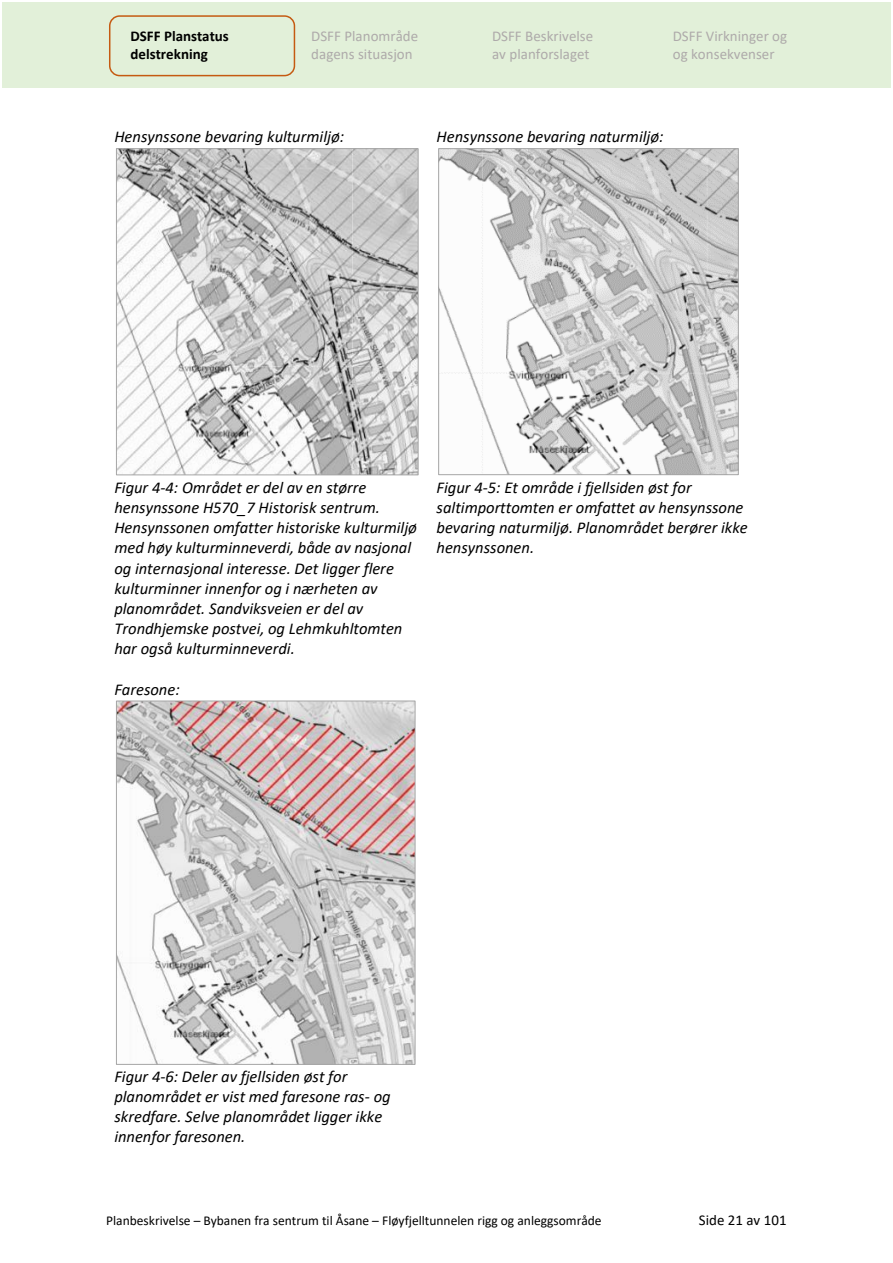
<style>
.page{position:relative;width:893px;height:1263px;background:#fff}
.page>*{position:absolute;margin:0;border:0;box-sizing:border-box;transform-origin:0 0}
.t1{font:italic 16.5px/20.1px "Calibri";color:#000}
.t2{font:15px "Calibri";color:#aeaaaa}
.t3{font:700 15px "Calibri";color:#000}
.t4{font:15px "Calibri";color:#000}
.t5{font:13.5px "Calibri";color:#000}
</style>
<div class="page">
<div style="left:2px;top:2px;width:888px;height:86px;background:#e2f0d9"></div>
<div style="left:109px;top:15px;width:186px;height:61px;border:2px solid #c55a11;border-radius:10px"></div>
<img style="left:118px;top:150px;width:298px;height:323px">
<div style="left:116px;top:148px;width:302px;height:327px;border:1px solid #a6a6a6"></div>
<img style="left:440px;top:150px;width:297px;height:323px">
<div style="left:438px;top:148px;width:301px;height:327px;border:1px solid #a6a6a6"></div>
<img style="left:118px;top:703px;width:295px;height:359px">
<div style="left:116px;top:701px;width:299px;height:363px;border:1px solid #a6a6a6"></div>
<p class="t3" style="left:131px;top:30px;width:100px">DSFF Planstatus</p>
<p class="t2" style="left:311px;top:30px;width:109px">DSFF Planområde</p>
<p class="t2" style="left:492px;top:30px;width:103px">DSFF Beskrivelse</p>
<p class="t2" style="left:673px;top:30px;width:116px">DSFF Virkninger og</p>
<p class="t3" style="left:131px;top:48px;width:79px">delstrekning</p>
<p class="t2" style="left:311px;top:48px;width:103px">dagens situasjon</p>
<p class="t2" style="left:492px;top:48px;width:99px">av planforslaget</p>
<p class="t2" style="left:673px;top:48px;width:103px">og konsekvenser</p>
<p class="t1" style="left:114px;top:128px;width:232px">Hensynssone bevaring kulturmiljø:</p>
<p class="t1" style="left:437px;top:128px;width:229px">Hensynssone bevaring naturmiljø:</p>
<p class="t1" style="left:114px;top:479px;width:304px">Figur 4-4: Området er del av en større hensynssone H570_7 Historisk sentrum.<br>Hensynssonen omfatter historiske kulturmiljø med høy kulturminneverdi, både av nasjonal og internasjonal interesse. Det ligger flere kulturminner innenfor og i nærheten av planområdet. Sandviksveien er del av Trondhjemske postvei, og Lehmkuhltomten har også kulturminneverdi.</p>
<p class="t1" style="left:114px;top:680px;width:67px">Faresone:</p>
<p class="t1" style="left:437px;top:479px;width:313px">Figur 4-5: Et område i fjellsiden øst for saltimporttomten er omfattet av hensynssone bevaring naturmiljø. Planområdet berører ikke hensynssonen.</p>
<p class="t1" style="left:114px;top:1067px;width:278px">Figur 4-6: Deler av fjellsiden øst for planområdet er vist med faresone ras- og skredfare. Selve planområdet ligger ikke innenfor faresonen.</p>
<p class="t5" style="left:106px;top:1215px;width:497px">Planbeskrivelse – Bybanen fra sentrum til Åsane – Fløyfjelltunnelen rigg og anleggsområde</p>
<p class="t4" style="left:699px;top:1214px;width:89px">Side 21 av 101</p>
</div>
